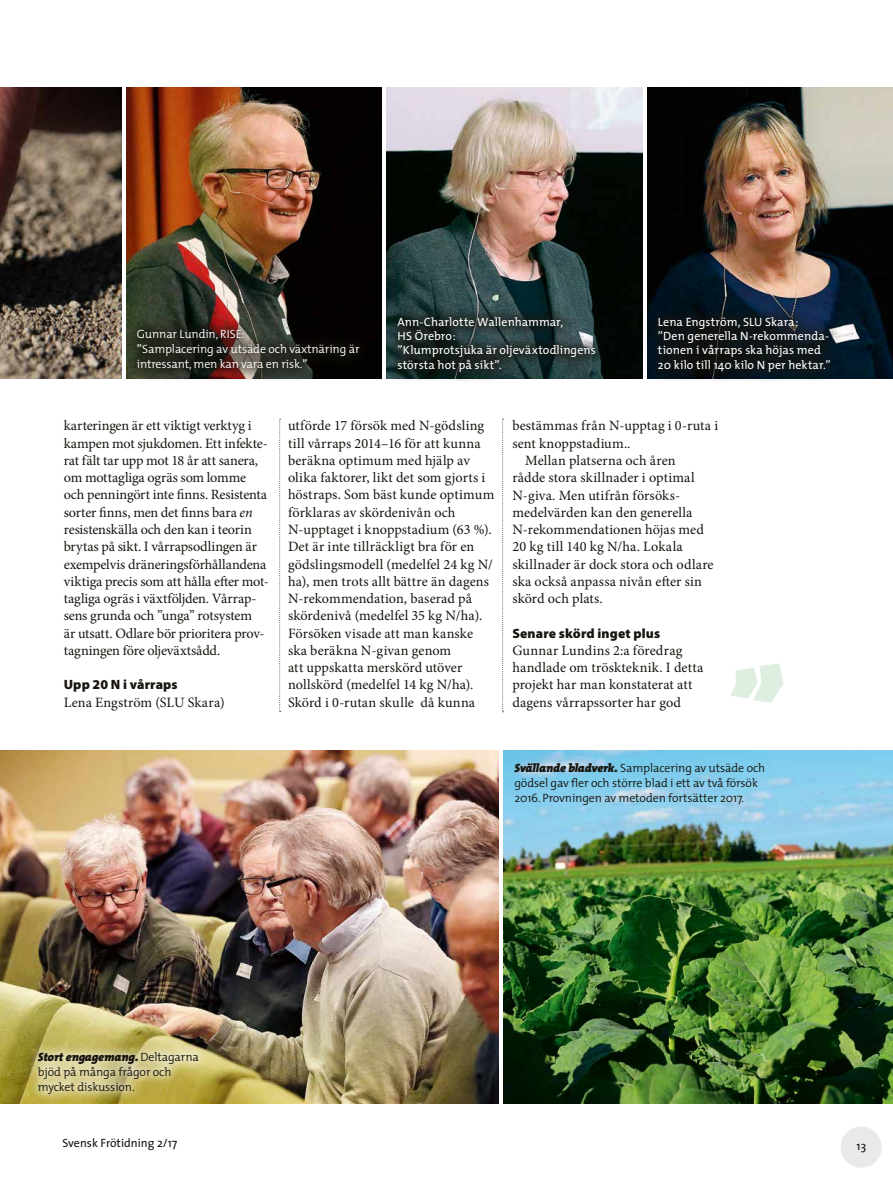
<style>
.page{position:relative;width:893px;height:1200px;background:#fff}
.page>*{position:absolute;margin:0;border:0;box-sizing:border-box;transform-origin:0 0}
.t1{font:italic 900 96px "Gingar";color:#deeee0}
.t2{font:14.25px/17.2px "Minion Pro";letter-spacing:.005em;color:#18150f}
.t3{font:900 13.5px "Myriad Pro";letter-spacing:.01em;color:#18150f}
.t4{font:12px/14.2px "The Mix";letter-spacing:.005em;color:#fff}
.t5{font:300 12px/15px "The Mix";letter-spacing:-.01em;color:#18150f}
.t6{font:300 12px/15px "The Mix";letter-spacing:-.01em;color:#fff}
.t7{font:12px "The Sans";color:#18150f}
.s1{font-weight:400}
.s2{font-style:italic}
.s3{font-weight:900;font-style:italic}
</style>
<div class="page">
<div style="left:840px;top:1126px;width:42px;height:41px;background:#e9e9e9;border-radius:50%"></div>
<svg style="left:279px;top:419px;width:2px;height:293px"></svg>
<svg style="left:502px;top:419px;width:2px;height:293px"></svg>
<img style="left:0;top:88px;width:121px;height:290px">
<img style="left:126px;top:88px;width:256px;height:290px">
<img style="left:387px;top:88px;width:255px;height:290px">
<img style="left:647px;top:88px;width:246px;height:290px">
<img style="left:0;top:750px;width:498px;height:353px">
<img style="left:504px;top:750px;width:389px;height:353px">
<svg style="left:126px;top:317px;width:246px;height:62px;background:#29241d"></svg>
<svg style="left:386px;top:303px;width:222px;height:78px;background:#273737"></svg>
<svg style="left:647px;top:303px;width:196px;height:78px;background:#151e26"></svg>
<div style="left:26px;top:1040px;width:184px;height:64px;background:#fff;opacity:.75"></div>
<p class="t6" style="left:137px;top:326px;width:224px">Gunnar Lundin, RISE:<br><span class="s1">”</span>Samplacering av utsäde och växtnäring är intressant, men kan vara en risk.<span class="s1">”</span></p>
<p class="t4" style="left:398px;top:314px;width:200px">Ann-Charlotte Wallenhammar,<br>HS Örebro:<br>”Klumprotsjuka är oljeväxtodlingens största hot på sikt”.</p>
<p class="t4" style="left:658px;top:314px;width:174px">Lena Engström, SLU Skara:<br>”Den generella N-rekommenda&shy;tionen i vårraps ska höjas med<br>20 kilo till 140 kilo N per hektar.”</p>
<p class="t2" style="left:64px;top:417px;width:207px">karteringen är ett viktigt verktyg i kampen mot sjukdomen. Ett infekte&shy;rat fält tar upp mot 18 år att sanera, om mottagliga ogräs som lomme och penningört inte finns. Resistenta sorter finns, men det finns bara <span class="s2">en </span>resistenskälla och den kan i teorin brytas på sikt. I vårrapsodlingen är exempelvis dräneringsförhållandena viktiga precis som att hålla efter mot&shy;tagliga ogräs i växtföljden. Vårrap&shy;sens grunda och ”unga” rotsystem<br>är utsatt. Odlare bör prioritera prov&shy;tagningen före oljeväxtsådd.</p>
<p class="t3" style="left:64px;top:675px;width:115px">Upp 20 N i vårraps</p>
<p class="t2" style="left:64px;top:693px;width:162px">Lena Engström (SLU Skara)</p>
<p class="t2" style="left:288px;top:417px;width:208px">utförde 17 försök med N-gödsling till vårraps 2014–16 för att kunna beräkna optimum med hjälp av olika faktorer, likt det som gjorts i höstraps. Som bäst kunde optimum förklaras av skördenivån och<br>N-upptaget i knoppstadium (63 %).<br>Det är inte tillräckligt bra för en gödslingsmodell (medelfel 24 kg N/ ha), men trots allt bättre än dagens<br>N-rekommendation, baserad på skördenivå (medelfel 35 kg N/ha).<br>Försöken visade att man kanske ska beräkna N-givan genom<br>att uppskatta merskörd utöver nollskörd (medelfel 14 kg N/ha).<br>Skörd i 0-rutan skulle då kunna</p>
<p class="t2" style="left:512px;top:417px;width:207px">bestämmas från N-upptag i 0-ruta i</p>
<p class="t2" style="left:512px;top:434px;width:120px">sent knoppstadium..</p>
<p class="t2" style="left:525px;top:452px;width:152px">Mellan platserna och åren</p>
<p class="t2" style="left:512px;top:469px;width:184px">rådde stora skillnader i optimal</p>
<p class="t2" style="left:512px;top:486px;width:169px">N-giva. Men utifrån försöks-</p>
<p class="t2" style="left:512px;top:503px;width:182px">medelvärden kan den generella</p>
<p class="t2" style="left:512px;top:521px;width:193px">N--rekommendationen höjas med</p>
<p class="t2" style="left:512px;top:538px;width:172px">20 kg till 140 kg N/ha. Lokala</p>
<p class="t2" style="left:512px;top:555px;width:203px">skillnader är dock stora och odlare</p>
<p class="t2" style="left:512px;top:572px;width:191px">ska också anpassa nivån efter sin</p>
<p class="t2" style="left:512px;top:590px;width:92px">skörd och plats.</p>
<p class="t3" style="left:512px;top:623px;width:149px">Senare skörd inget plus</p>
<p class="t2" style="left:512px;top:641px;width:193px">Gunnar Lundins 2:a föredrag handlade om tröskteknik. I detta projekt har man konstaterat att dagens vårrapssorter har god</p>
<h1 class="t1" style="left:728px;top:626px;width:59px">»</h1>
<p class="t5" style="left:514px;top:759px;width:252px"><span class="s3">Svällande bladverk.</span> Samplacering av utsäde och gödsel gav fler och större blad i ett av två försök<br>2016. Provningen av metoden fortsätter 2017.</p>
<p class="t5" style="left:38px;top:1048px;width:163px"><span class="s3">Stort engagemang.</span> Deltagarna bjöd på många frågor och mycket diskussion.</p>
<p class="t7" style="left:63px;top:1132px;width:116px">Svensk Frötidning 2/17</p>
<p class="t7" style="left:857px;top:1135px;width:11px">13</p>
</div>
